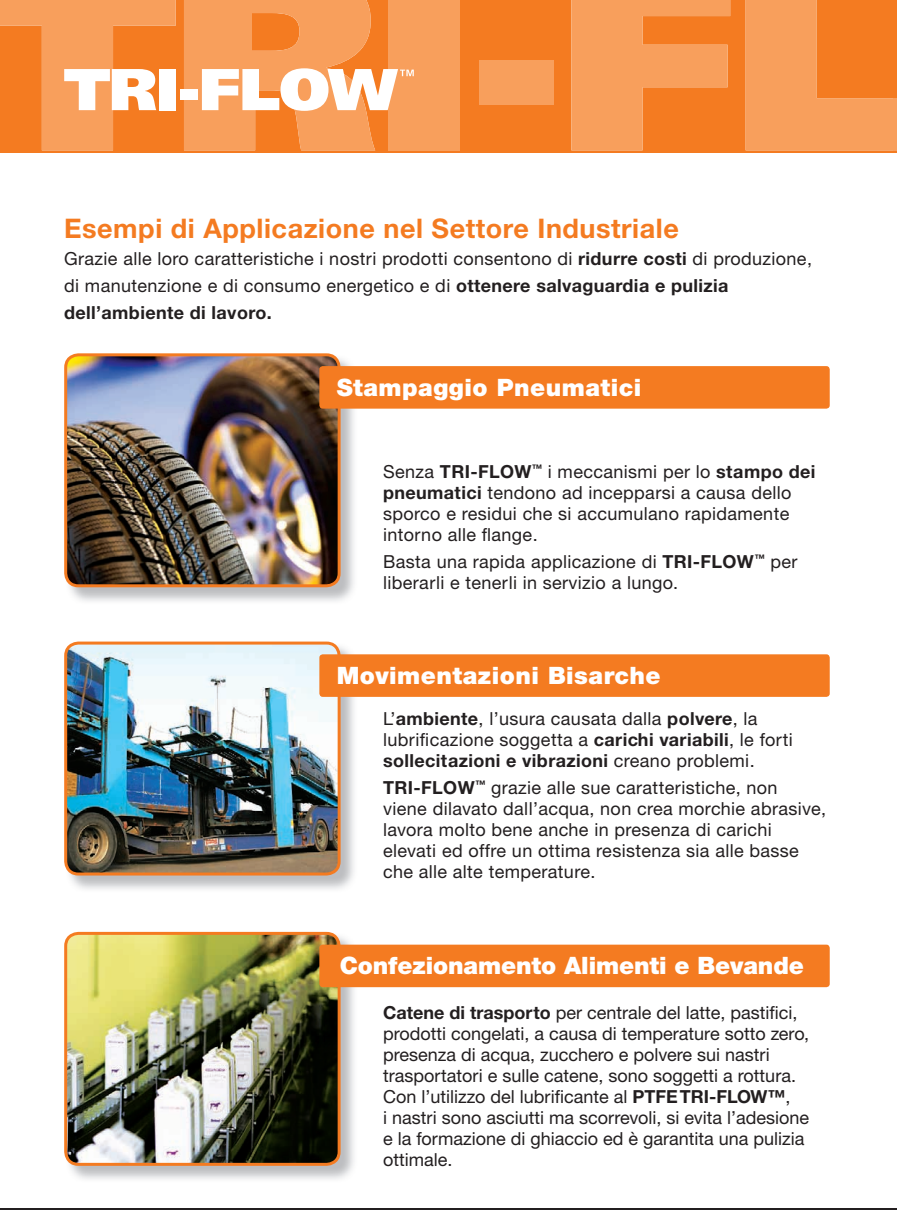
<style>
.page{position:relative;width:897px;height:1210px;background:#fff}
.page>*{position:absolute;margin:0;border:0;box-sizing:border-box;transform-origin:0 0}
.t1{font:700 27px "Helvetica Neue";letter-spacing:.02em;color:#f47b21}
.t2{font:900 24px "Helvetica Neue";letter-spacing:.02em;color:#fff}
.t3{font:900 24px "Helvetica Neue";letter-spacing:-.005em;color:#fff}
.t4{font:18px/21px "Helvetica Neue CE";letter-spacing:.02em;color:#231f20}
.t5{font:18px/21px "Helvetica Neue CE";color:#231f20}
.t6{font:700 18px "Helvetica Neue";letter-spacing:.02em;color:#231f20}
.s1{font-family:"Helvetica Neue";font-weight:700}
.s2{font-weight:700}
</style>
<div class="page">
<div style="left:0;top:0;width:893px;height:153px;background:#f47b21"></div>
<div style="left:388px;top:0;width:71px;height:150px;background:#f89f5c"></div>
<div style="left:479px;top:60px;width:75px;height:44px;background:#f89f5c"></div>
<svg style="left:571px;top:0;width:159px;height:150px"></svg>
<svg style="left:745px;top:0;width:148px;height:150px"></svg>
<svg style="left:0;top:0;width:176px;height:150px"></svg>
<div style="left:159px;top:69px;width:17px;height:41px;background:#fff"></div>
<div style="left:181px;top:89px;width:17px;height:10px;background:#fff"></div>
<svg style="left:184px;top:0;width:230px;height:150px"></svg>
<hr style="left:0;top:1208px;width:893px;height:1px;background:#231f20">
<hr style="left:893px;top:0;width:4px;height:153px;background:#f47b21">
<hr style="left:893px;top:98px;width:4px;height:52px;background:#f89f5c">
<img style="left:68px;top:357px;width:294px;height:244px">
<img style="left:66px;top:355px;width:273px;height:231px;border-radius:13px">
<div style="left:64px;top:353px;width:277px;height:234px;border:3px solid #f47b21;border-radius:13px"></div>
<div style="left:319px;top:366px;width:511px;height:42px;background:#f47b21;border-radius:3px"></div>
<img style="left:67px;top:645px;width:287px;height:244px">
<img style="left:66px;top:643px;width:273px;height:231px;border-radius:13px">
<div style="left:64px;top:641px;width:277px;height:234px;border:3px solid #f47b21;border-radius:13px"></div>
<div style="left:319px;top:654px;width:511px;height:43px;background:#f47b21;border-radius:3px"></div>
<img style="left:65px;top:935px;width:297px;height:244px">
<img style="left:66px;top:933px;width:273px;height:231px;border-radius:13px">
<div style="left:64px;top:931px;width:277px;height:234px;border:3px solid #f47b21;border-radius:13px"></div>
<div style="left:319px;top:944px;width:511px;height:43px;background:#f47b21;border-radius:3px"></div>
<h1 class="t1" style="left:64px;top:219px;width:616px">Esempi di Applicazione nel Settore Industriale</h1>
<p class="t4" style="left:64px;top:247px;width:749px;line-height:27px">Grazie alle loro caratteristiche i nostri prodotti consentono di <span class="s1">ridurre costi</span> di produzione, di manutenzione e di consumo energetico e di <span class="s1">ottenere salvaguardia e pulizia</span></p>
<p class="t6" style="left:64px;top:306px;width:209px">dell’ambiente di lavoro.</p>
<h2 class="t2" style="left:337px;top:379px;width:306px">Stampaggio Pneumatici</h2>
<p class="t4" style="left:383px;top:462px;width:434px">Senza <span class="s1">TRI-FLOW</span><sup>™</sup> i meccanismi per lo <span class="s2">stampo dei pneumatici</span> tendono ad incepparsi a causa dello sporco e residui che si accumulano rapidamente intorno alle flange.</p>
<p class="t4" style="left:383px;top:553px;width:416px">Basta una rapida applicazione di <span class="s1">TRI-FLOW</span><sup>™</sup> per liberarli e tenerli in servizio a lungo.</p>
<h2 class="t2" style="left:337px;top:667px;width:325px">Movimentazioni Bisarche</h2>
<p class="t4" style="left:383px;top:710px;width:411px">L’<span class="s2">ambiente</span>, l’usura causata dalla <span class="s2">polvere</span>, la lubrificazione soggetta a <span class="s2">carichi variabili</span>, le forti <span class="s2">sollecitazioni e vibrazioni</span> creano problemi.</p>
<p class="t4" style="left:383px;top:779px;width:444px"><span class="s1">TRI-FLOW</span><sup>™</sup> grazie alle sue caratteristiche, non<br>viene dilavato dall’acqua, non crea morchie abrasive, lavora molto bene anche in presenza di carichi elevati ed offre un ottima resistenza sia alle basse che alle alte temperature.</p>
<h2 class="t3" style="left:340px;top:957px;width:466px">Confezionamento Alimenti e Bevande</h2>
<p class="t5" style="left:383px;top:1003px;width:428px"><span class="s2">Catene di trasporto</span> per centrale del latte, pastifici, prodotti congelati, a causa di temperature sotto zero, presenza di acqua, zucchero e polvere sui nastri trasportatori e sulle catene, sono soggetti a rottura.<br>Con l’utilizzo del lubrificante al <span class="s2">PTFE TRI-FLOW™</span>,<br>i nastri sono asciutti ma scorrevoli, si evita l’adesione e la formazione di ghiaccio ed è garantita una pulizia ottimale.</p>
</div>
